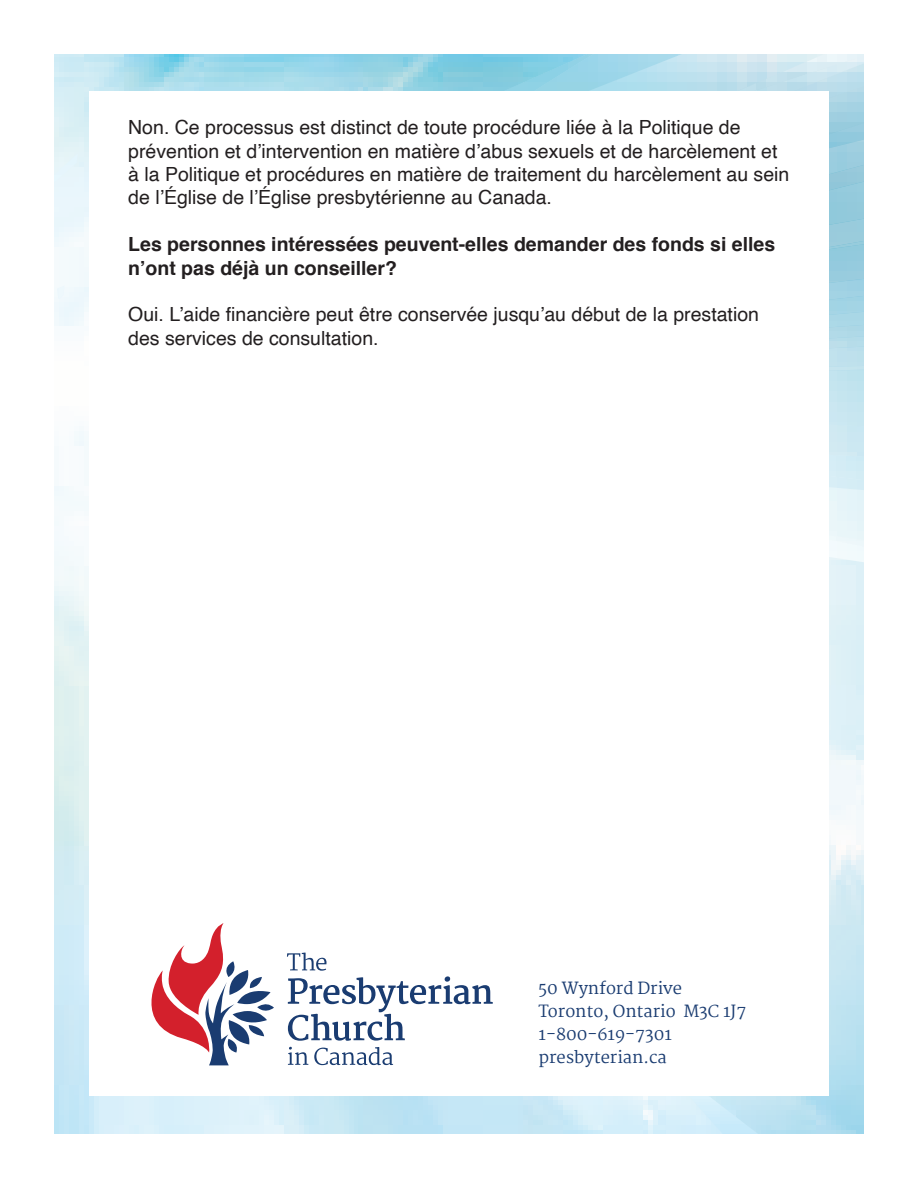
<style>
.page{position:relative;width:918px;height:1188px;background:#fff}
.page>*{position:absolute;margin:0;border:0;box-sizing:border-box;transform-origin:0 0}
.t1{font:19.5px/23.4px "Helvetica";color:#231f20}
.t2{font:700 19.5px/23.4px "Helvetica";color:#231f20}
.t3{font:16.5px "Martel";color:#1a3c71}
</style>
<div class="page">
<img style="left:666px;top:54px;width:198px;height:210px">
<img style="left:666px;top:72px;width:198px;height:181px">
<img style="left:54px;top:54px;width:612px;height:1080px">
<div style="left:89px;top:92px;width:740px;height:1004px;background:#fff"></div>
<svg style="left:151px;top:923px;width:123px;height:142px"></svg>
<svg style="left:287px;top:953px;width:206px;height:88px"></svg>
<svg style="left:288px;top:1047px;width:20px;height:18px"></svg>
<svg style="left:314px;top:1047px;width:79px;height:18px"></svg>
<p class="t1" style="left:128px;top:117px;width:663px">Non. Ce processus est distinct de toute procédure liée à la Politique de prévention et d’intervention en matière d’abus sexuels et de harcèlement et à la Politique et procédures en matière de traitement du harcèlement au sein de l’Église de l’Église presbytérienne au Canada.</p>
<p class="t2" style="left:128px;top:234px;width:649px">Les personnes intéressées peuvent-elles demander des fonds si elles n’ont pas déjà un conseiller?</p>
<p class="t1" style="left:128px;top:304px;width:632px">Oui. L’aide financière peut être conservée jusqu’au début de la prestation des services de consultation.</p>
<p class="t3" style="left:538px;top:978px;width:145px">50 Wynford Drive</p>
<p class="t3" style="left:538px;top:1001px;width:209px">Toronto, Ontario M3C 1J7</p>
<p class="t3" style="left:538px;top:1024px;width:135px">1-800-619-7301</p>
<p class="t3" style="left:538px;top:1048px;width:130px">presbyterian.ca</p>
</div>
